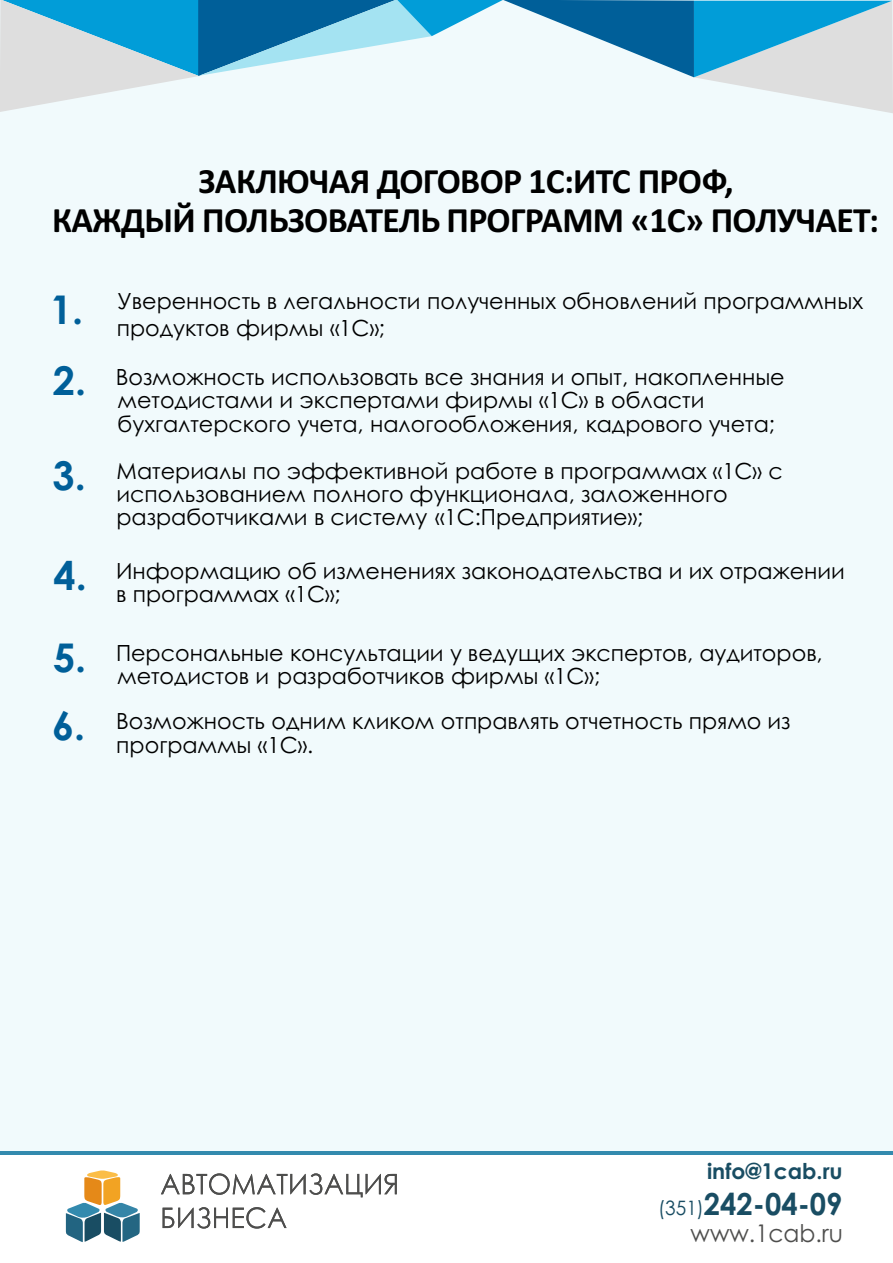
<style>
.page{position:relative;width:893px;height:1263px;background:#fff}
.page>*{position:absolute;margin:0;border:0;box-sizing:border-box;transform-origin:0 0}
.t1{font:700 39.6px/71.1px "Century Gothic";color:#005f99}
.t2{font:700 35.7px/38.8px "Calibri";letter-spacing:-.02em;color:#000;text-align:center}
.t3{font:700 30.3px "Century Gothic";color:#194d63;scale:.96 1}
.t4{font:24.3px "Century Gothic";color:#4e4e4d;scale:.96 1}
.t5{font:22.35px/23.2px "Century Gothic";color:#000}
.t6{font:22.2px/23.9px "Century Gothic";color:#000}
.t7{font:700 21.75px "Century Gothic";color:#194d63}
.s1{font-size:22.35px}
.s2{font-size:22.2px}
.s3{font-weight:400;font-size:19.8px}
</style>
<div class="page">
<div style="left:0;top:0;width:893px;height:1155px;background:#f1fafc"></div>
<svg style="left:0;top:0;width:893px;height:113px"></svg>
<svg style="left:66px;top:1170px;width:74px;height:72px"></svg>
<svg style="left:161px;top:1173px;width:236px;height:55px"></svg>
<hr style="left:0;top:1151px;width:893px;height:4px;background:#338aae">
<h2 class="t2" style="left:52px;top:165px;width:828px">ЗАКЛЮЧАЯ ДОГОВОР 1С:ИТС ПРОФ,<br>КАЖДЫЙ ПОЛЬЗОВАТЕЛЬ ПРОГРАММ «1С» ПОЛУЧАЕТ:</h2>
<h1 class="t1" style="left:50px;top:277px;width:38px">1.<br>2.</h1>
<h1 class="t1" style="left:53px;top:444px;width:35px">3.</h1>
<p class="t6" style="left:117px;top:290px;width:748px;line-height:26.7px">Уверенность в легальности полученных обновлений программных продуктов фирмы «1С»;</p>
<p class="t6" style="left:116px;top:367px;width:670px">Возможность использовать все знания и опыт, накопленные методистами и экспертами фирмы «1С» в области бухгалтерского учета, налогообложения, <span class="s1">кадрового учета;</span></p>
<p class="t6" style="left:117px;top:461px;width:668px">Материалы по эффективной работе в программах «1С» с</p>
<p class="t5" style="left:116px;top:484px;width:613px"><span class="s2">использованием</span> полного функционала, заложенного разработчиками в систему <span class="s2">«1С:Предприятие»;</span></p>
<h1 class="t1" style="left:53px;top:538px;width:35px;line-height:82.5px">4.<br>5.</h1>
<p class="t6" style="left:116px;top:562px;width:730px;line-height:22.4px">Информацию об изменениях законодательства и их отражении в программах «1С»;</p>
<p class="t5" style="left:116px;top:643px;width:708px">Персональные консультации у ведущих экспертов, аудиторов,</p>
<p class="t6" style="left:117px;top:666px;width:484px"><span class="s1">методистов и</span> разработчиков фирмы «1С»;</p>
<p class="t6" style="left:52px;top:735px;width:263px"><sup>6.</sup> программы «1С».</p>
<p class="t6" style="left:116px;top:711px;width:676px">Возможность одним кликом отправлять отчетность прямо из</p>
<p class="t7" style="left:707px;top:1163px;width:137px">info@1cab.ru</p>
<h3 class="t3" style="left:658px;top:1192px;width:194px"><span class="s3">(351)</span>242-04-09</h3>
<p class="t4" style="left:691px;top:1224px;width:160px">www.1cab.ru</p>
</div>
